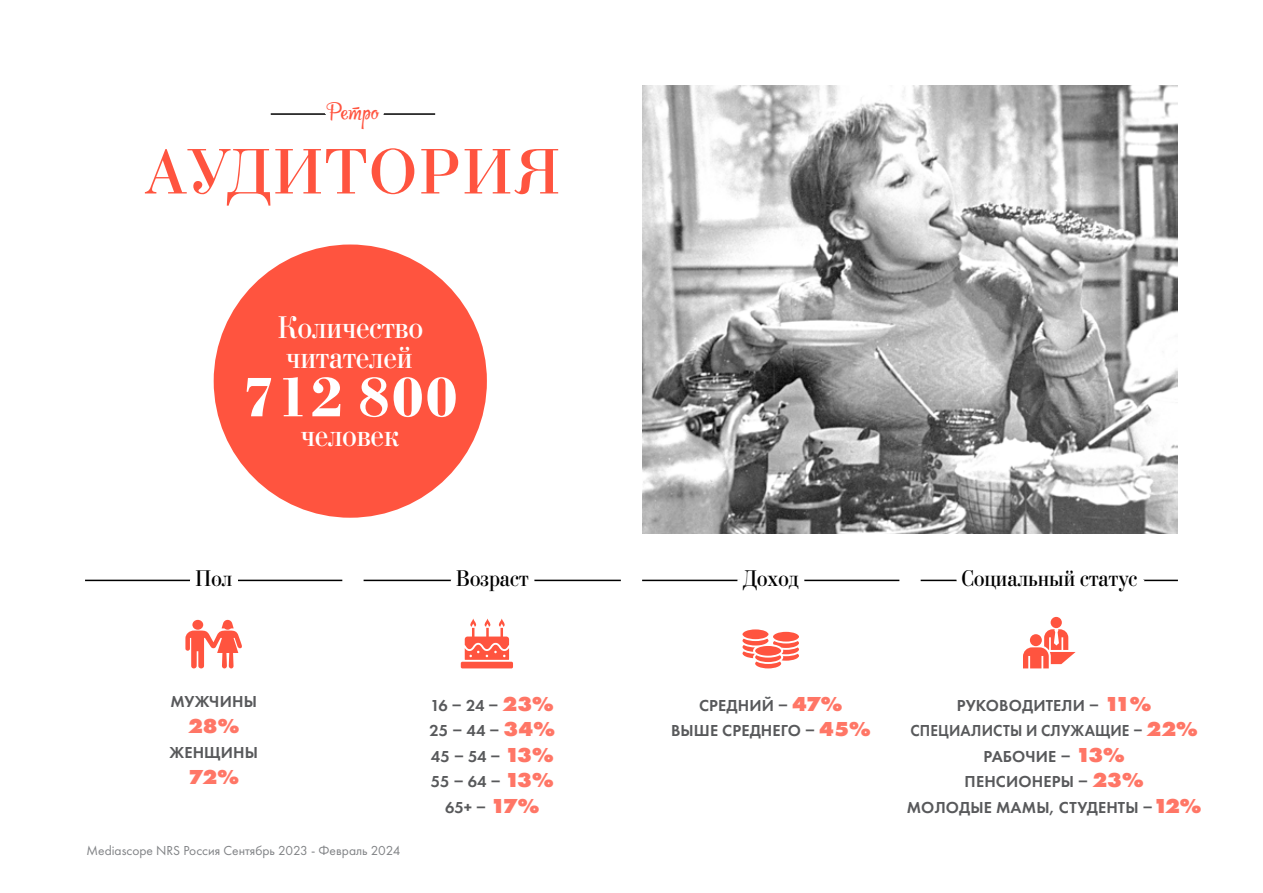
<style>
.page{position:relative;width:1263px;height:893px;background:#fff}
.page>*{position:absolute;margin:0;border:0;box-sizing:border-box;transform-origin:0 0}
.t1{font:67.8px "Bodoni";letter-spacing:.01em;color:#ff543f}
.t2{font:700 58.5px "Bodoni";letter-spacing:.01em;color:#fff}
.t3{font:33px/30px "Bodoni";color:#fff;scale:.9 1}
.t4{font:24px "Bodoni";color:#000;scale:.9 1}
.t5{font:800 21px "Futura PT";color:#ff7666}
.t6{font:18px "Rupster Script Free";color:#ff543f}
.t7{font:600 16.5px/25.5px "Futura PT";letter-spacing:.01em;color:#58595b;text-align:center}
.t8{font:13.5px "Futura PT";color:#808285}
.s1{font-weight:800;font-size:21px;color:#ff7666}
</style>
<div class="page">
<img style="left:642px;top:85px;width:536px;height:449px">
<hr style="left:271px;top:113px;width:164px;height:2px;background:#000">
<hr style="left:85px;top:580px;width:257px;height:1px;background:#000">
<hr style="left:642px;top:580px;width:257px;height:1px;background:#000">
<hr style="left:364px;top:580px;width:257px;height:1px;background:#000">
<hr style="left:921px;top:580px;width:257px;height:1px;background:#000">
<svg style="left:316px;top:113px;width:74px;height:2px"></svg>
<div style="left:214px;top:244px;width:273px;height:274px;background:#ff543f;border-radius:50%"></div>
<svg style="left:184px;top:579px;width:60px;height:3px"></svg>
<svg style="left:718px;top:224px;width:96px;height:358px"></svg>
<svg style="left:185px;top:620px;width:57px;height:48px"></svg>
<svg style="left:742px;top:629px;width:57px;height:39px"></svg>
<div style="left:461px;top:662px;width:52px;height:6px;background:#ff543f;border-radius:2px"></div>
<svg style="left:445px;top:579px;width:96px;height:81px"></svg>
<svg style="left:946px;top:500px;width:207px;height:168px"></svg>
<p class="t6" style="left:326px;top:102px;width:54px">Ретро</p>
<h1 class="t1" style="left:145px;top:131px;width:418px">АУДИТОРИЯ</h1>
<h3 class="t3" style="left:277px;top:312px;width:163px">Количество читателей</h3>
<h2 class="t2" style="left:242px;top:361px;width:217px">712 800</h2>
<h3 class="t3" style="left:301px;top:420px;width:111px">человек</h3>
<h3 class="t4" style="left:195px;top:564px;width:43px">Пол</h3>
<h3 class="t4" style="left:456px;top:564px;width:82px">Возраст</h3>
<h3 class="t4" style="left:743px;top:564px;width:64px">Доход</h3>
<h3 class="t4" style="left:961px;top:564px;width:197px">Социальный статус</h3>
<p class="t7" style="left:170px;top:689px;width:88px">МУЖЧИНЫ</p>
<p class="t5" style="left:188px;top:712px;width:53px">28%</p>
<p class="t7" style="left:169px;top:740px;width:90px">ЖЕНЩИНЫ</p>
<p class="t5" style="left:188px;top:763px;width:52px">72%</p>
<p class="t8" style="left:87px;top:843px;width:315px">Mediascope NRS Россия Сентябрь 2023 - Февраль 2024</p>
<p class="t7" style="left:429px;top:692px;width:127px">16 – 24 – <span class="s1">23%<br></span>25 – 44 – <span class="s1">34%<br></span>45 – 54 – <span class="s1">13%<br></span>55 – 64 – <span class="s1">13%<br></span>65+ – <span class="s1">17%</span></p>
<p class="t7" style="left:671px;top:692px;width:201px">СРЕДНИЙ – <span class="s1">47%<br></span>ВЫШЕ СРЕДНЕГО – <span class="s1">45%</span></p>
<p class="t7" style="left:907px;top:692px;width:296px">РУКОВОДИТЕЛИ – <span class="s1">11%<br></span>СПЕЦИАЛИСТЫ И СЛУЖАЩИЕ – <span class="s1">22%<br></span>РАБОЧИЕ – <span class="s1">13%<br></span>ПЕНСИОНЕРЫ – <span class="s1">23%<br></span>МОЛОДЫЕ МАМЫ, СТУДЕНТЫ –<span class="s1">12%</span></p>
</div>
